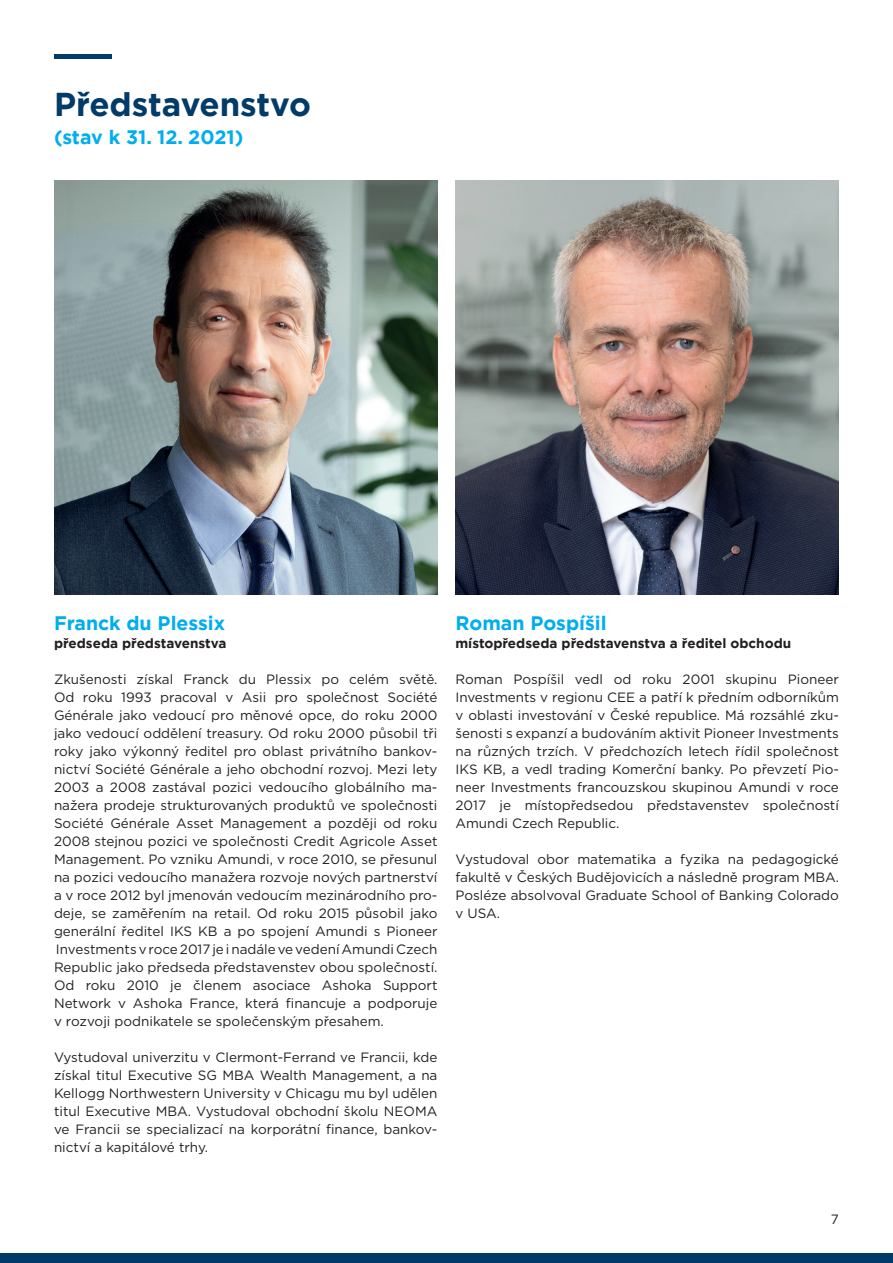
<style>
.page{position:relative;width:893px;height:1263px;background:#fff}
.page>*{position:absolute;margin:0;border:0;box-sizing:border-box;transform-origin:0 0}
.t1{font:700 33px "Gotham";color:#013b69}
.t2{font:700 19.5px "Gotham";color:#00aeef}
.Běžný_text{font:13.5px/18px "Gotham";color:#231f20;text-align:justify}
.Běžný_text-2{font:700 13.5px "Gotham";color:#231f20}
</style>
<div class="page">
<div style="left:54px;top:54px;width:58px;height:5px;background:#003b69"></div>
<div style="left:0;top:1254px;width:893px;height:9px;background:#003b69"></div>
<img style="left:54px;top:180px;width:383px;height:414px">
<img style="left:455px;top:180px;width:384px;height:414px">
<h1 class="t1" style="left:54px;top:83px;width:258px">Představenstvo</h1>
<h2 class="t2" style="left:54px;top:124px;width:191px">(stav k 31. 12. 2021)</h2>
<h2 class="t2" style="left:54px;top:610px;width:173px">Franck du Plessix</h2>
<p class="Běžný_text-2" style="left:54px;top:634px;width:174px">předseda představenstva</p>
<p class="Běžný_text" style="left:54px;top:670px;width:385px">Zkušenosti získal Franck du Plessix po celém světě.<br>Od roku 1993 pracoval v Asii pro společnost Société Générale jako vedoucí pro měnové opce, do roku 2000 jako vedoucí oddělení treasury. Od roku 2000 působil tři roky jako výkonný ředitel pro oblast privátního bankov&shy;nictví Société Générale a jeho obchodní rozvoj. Mezi lety 2003 a 2008 zastával pozici vedoucího globálního ma&shy;nažera prodeje strukturovaných produktů ve společnosti Société Générale Asset Management a později od roku 2008 stejnou pozici ve společnosti Credit Agricole Asset Management. Po vzniku Amundi, v roce 2010, se přesunul na pozici vedoucího manažera rozvoje nových partnerství a v roce 2012 byl jmenován vedoucím mezinárodního pro&shy;deje, se zaměřením na retail. Od roku 2015 působil jako generální ředitel IKS KB a po spojení Amundi s Pioneer Investments v roce 2017 je i nadále ve vedení Amundi Czech Republic jako předseda představenstev obou společností.<br>Od roku 2010 je členem asociace Ashoka Support Network v Ashoka France, která financuje a podporuje v rozvoji podnikatele se společenským přesahem.</p>
<p class="Běžný_text" style="left:54px;top:1048px;width:385px">Vystudoval univerzitu v Clermont-Ferrand ve Francii, kde získal titul Executive SG MBA Wealth Management, a na Kellogg Northwestern University v Chicagu mu byl udělen titul Executive MBA. Vystudoval obchodní školu NEOMA ve Francii se specializací na korporátní finance, bankov&shy;nictví a kapitálové trhy.</p>
<h2 class="t2" style="left:455px;top:610px;width:153px">Roman Pospíšil</h2>
<p class="Běžný_text-2" style="left:455px;top:634px;width:337px">místopředseda představenstva a ředitel obchodu</p>
<p class="Běžný_text" style="left:455px;top:670px;width:385px">Roman Pospíšil vedl od roku 2001 skupinu Pioneer Investments v regionu CEE a patří k předním odborníkům v oblasti investování v České republice. Má rozsáhlé zku&shy;šenosti s expanzí a budováním aktivit Pioneer Investments na různých trzích. V předchozích letech řídil společnost IKS KB, a vedl trading Komerční banky. Po převzetí Pio&shy;neer Investments francouzskou skupinou Amundi v roce 2017 je místopředsedou představenstev společností Amundi Czech Republic.</p>
<p class="Běžný_text" style="left:455px;top:850px;width:385px">Vystudoval obor matematika a fyzika na pedagogické fakultě v Českých Budějovicích a následně program MBA.<br>Posléze absolvoval Graduate School of Banking Colorado v USA.</p>
<p class="Běžný_text" style="left:831px;top:1210px;width:10px">7</p>
</div>
